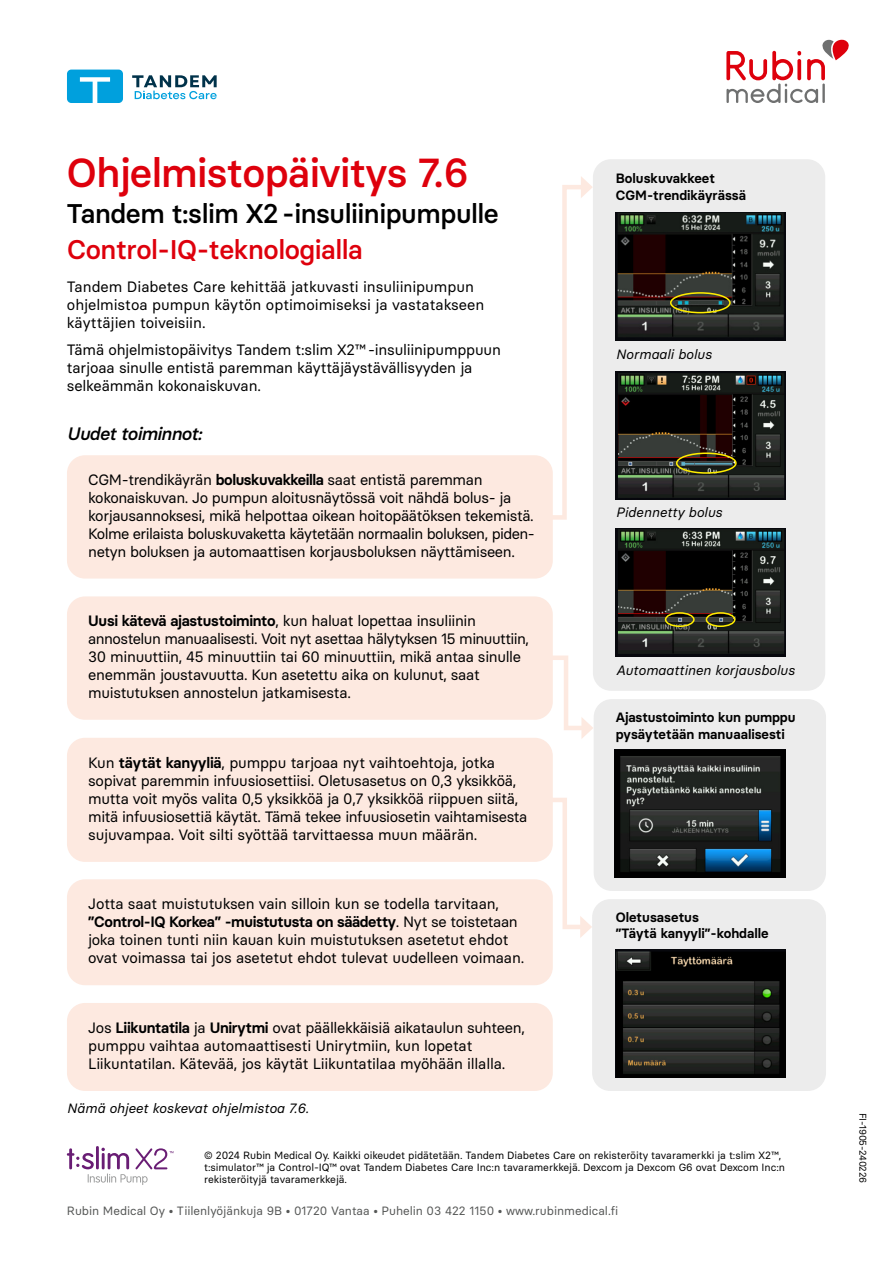
<style>
.page{position:relative;width:893px;height:1263px;background:#fff}
.page>*{position:absolute;margin:0;border:0;box-sizing:border-box;transform-origin:0 0}
.t1{font:500 40.5px "Basier Circle";letter-spacing:-.015em;color:#de000c}
.t2{font:500 27px "Basier Circle";letter-spacing:-.015em;color:#000}
.t3{font:500 27px "Basier Circle";letter-spacing:-.015em;color:#de000c}
.t4{font:italic 500 18px "Basier Circle";letter-spacing:-.025em;color:#000}
.t5{font:15px/18px "Basier Circle";letter-spacing:-.02em;color:#000}
.t6{font:15px/18px "Basier Circle";color:#000}
.t7{font:600 13.5px/16.2px "Basier Circle";color:#000}
.t8{font:italic 13.5px "Basier Circle";color:#000}
.t9{font:12px "Basier Circle";color:#555756}
.t10{font:10.5px/12px "Basier Circle";letter-spacing:-.005em;color:#000}
.t11{font:9.75px "Basier Circle";letter-spacing:-.03em;color:#000}
.s1{font-weight:600}
</style>
<div class="page">
<div style="left:594px;top:699px;width:232px;height:192px;background:#ececec;border-radius:18px"></div>
<div style="left:67px;top:596px;width:486px;height:124px;background:#fde9e0;border-radius:18px"></div>
<div style="left:67px;top:455px;width:486px;height:124px;background:#fde9e0;border-radius:18px"></div>
<div style="left:593px;top:159px;width:232px;height:532px;background:#ececec;border-radius:18px"></div>
<svg style="left:543px;top:176px;width:50px;height:344px"></svg>
<div style="left:67px;top:738px;width:486px;height:124px;background:#fde9e0;border-radius:18px"></div>
<div style="left:67px;top:879px;width:486px;height:106px;background:#fde9e0;border-radius:18px"></div>
<div style="left:67px;top:1003px;width:486px;height:88px;background:#fde9e0;border-radius:18px"></div>
<div style="left:592px;top:899px;width:234px;height:192px;background:#ececec;border-radius:18px"></div>
<svg style="left:543px;top:798px;width:49px;height:140px"></svg>
<svg style="left:545px;top:655px;width:48px;height:84px"></svg>
<img style="left:616px;top:950px;width:169px;height:128px">
<img style="left:616px;top:212px;width:169px;height:128px">
<img style="left:616px;top:372px;width:169px;height:127px">
<img style="left:616px;top:528px;width:169px;height:128px">
<img style="left:615px;top:750px;width:170px;height:128px">
<svg style="left:67px;top:70px;width:56px;height:33px;background:#22ace1"></svg>
<svg style="left:132px;top:75px;width:85px;height:24px"></svg>
<svg style="left:726px;top:40px;width:123px;height:63px"></svg>
<hr style="left:822px;top:84px;width:3px;height:19px;background:#6f7070">
<svg style="left:67px;top:1146px;width:106px;height:39px"></svg>
<div style="left:670px;top:292px;width:61px;height:21px;border:2px solid #ffed00;border-radius:50%"></div>
<div style="left:676px;top:452px;width:61px;height:22px;border:2px solid #ffed00;border-radius:50%"></div>
<div style="left:665px;top:612px;width:30px;height:15px;border:2px solid #ffed00;border-radius:50%"></div>
<div style="left:706px;top:612px;width:29px;height:15px;border:2px solid #ffed00;border-radius:50%"></div>
<h1 class="t1" style="left:67px;top:148px;width:403px">Ohjelmistopäivitys 7.6</h1>
<h2 class="t2" style="left:67px;top:197px;width:433px">Tandem t:slim X2-insuliinipumpulle</h2>
<h2 class="t3" style="left:67px;top:233px;width:298px">Control-IQ-teknologialla</h2>
<p class="t6" style="left:67px;top:278px;width:419px">Tandem Diabetes Care kehittää jatkuvasti insuliinipumpun ohjelmistoa pumpun käytön optimoimiseksi ja vastatakseen käyttäjien toiveisiin.</p>
<p class="t5" style="left:67px;top:340px;width:436px">Tämä ohjelmistopäivitys Tandem t:slim X2™ -insuliinipumppuun tarjoaa sinulle entistä paremman käyttäjäystävällisyyden ja selkeämmän kokonaiskuvan.</p>
<p class="t4" style="left:67px;top:422px;width:136px">Uudet toiminnot:</p>
<p class="t5" style="left:88px;top:470px;width:448px">CGM-trendikäyrän <span class="s1">boluskuvakkeilla</span> saat entistä paremman kokonaiskuvan. Jo pumpun aloitusnäytössä voit nähdä bolus- ja korjausannoksesi, mikä helpottaa oikean hoitopäätöksen tekemistä.<br>Kolme erilaista boluskuvaketta käytetään normaalin boluksen, piden&shy;netyn boluksen ja automaattisen korjausboluksen näyttämiseen.</p>
<p class="t5" style="left:88px;top:611px;width:442px"><span class="s1">Uusi kätevä ajastustoiminto</span>, kun haluat lopettaa insuliinin annostelun manuaalisesti. Voit nyt asettaa hälytyksen 15 minuuttiin, 30 minuuttiin, 45 minuuttiin tai 60 minuuttiin, mikä antaa sinulle enemmän joustavuutta. Kun asetettu aika on kulunut, saat muistutuksen annostelun jatkamisesta.</p>
<p class="t5" style="left:88px;top:753px;width:441px">Kun <span class="s1">täytät kanyyliä</span>, pumppu tarjoaa nyt vaihtoehtoja, jotka sopivat paremmin infuusiosettiisi. Oletusasetus on 0,3 yksikköä, mutta voit myös valita 0,5 yksikköä ja 0,7 yksikköä riippuen siitä, mitä infuusiosettiä käytät. Tämä tekee infuusiosetin vaihtamisesta sujuvampaa. Voit silti syöttää tarvittaessa muun määrän.</p>
<p class="t5" style="left:88px;top:894px;width:438px">Jotta saat muistutuksen vain silloin kun se todella tarvitaan, <span class="s1">”Control-IQ Korkea” -muistutusta on säädetty</span>. Nyt se toistetaan joka toinen tunti niin kauan kuin muistutuksen asetetut ehdot ovat voimassa tai jos asetetut ehdot tulevat uudelleen voimaan.</p>
<p class="t5" style="left:88px;top:1018px;width:438px">Jos <span class="s1">Liikuntatila</span> ja <span class="s1">Unirytmi</span> ovat päällekkäisiä aikataulun suhteen, pumppu vaihtaa automaattisesti Unirytmiin, kun lopetat<br>Liikuntatilan. Kätevää, jos käytät Liikuntatilaa myöhään illalla.</p>
<p class="t8" style="left:67px;top:1100px;width:243px">Nämä ohjeet koskevat ohjelmistoa 7.6.</p>
<p class="t7" style="left:616px;top:170px;width:132px">Boluskuvakkeet<br>CGM-trendikäyrässä</p>
<p class="t8" style="left:616px;top:346px;width:97px">Normaali bolus</p>
<p class="t8" style="left:616px;top:504px;width:108px">Pidennetty bolus</p>
<p class="t8" style="left:616px;top:661px;width:180px">Automaattinen korjausbolus</p>
<p class="t7" style="left:616px;top:709px;width:181px">Ajastustoiminto kun pumppu pysäytetään manuaalisesti</p>
<p class="t7" style="left:616px;top:909px;width:154px">Oletusasetus<br>”Täytä kanyyli”-kohdalle</p>
<p class="t10" style="left:204px;top:1149px;width:582px">© 2024 Rubin Medical Oy. Kaikki oikeudet pidätetään. Tandem Diabetes Care on rekisteröity tavaramerkki ja t:slim X2™, t:simulator™ ja Control-IQ™ ovat Tandem Diabetes Care Inc:n tavaramerkkejä. Dexcom ja Dexcom G6 ovat Dexcom Inc:n rekisteröityjä tavaramerkkejä.</p>
<p class="t9" style="left:67px;top:1203px;width:553px">Rubin Medical Oy • Tiilenlyöjänkuja 9B • 01720 Vantaa • Puhelin 03 422 1150 • www.rubinmedical.fi</p>
<p class="t11" style="left:869px;top:1113px;width:72px;rotate:90deg">FI-1905-240226</p>
</div>
